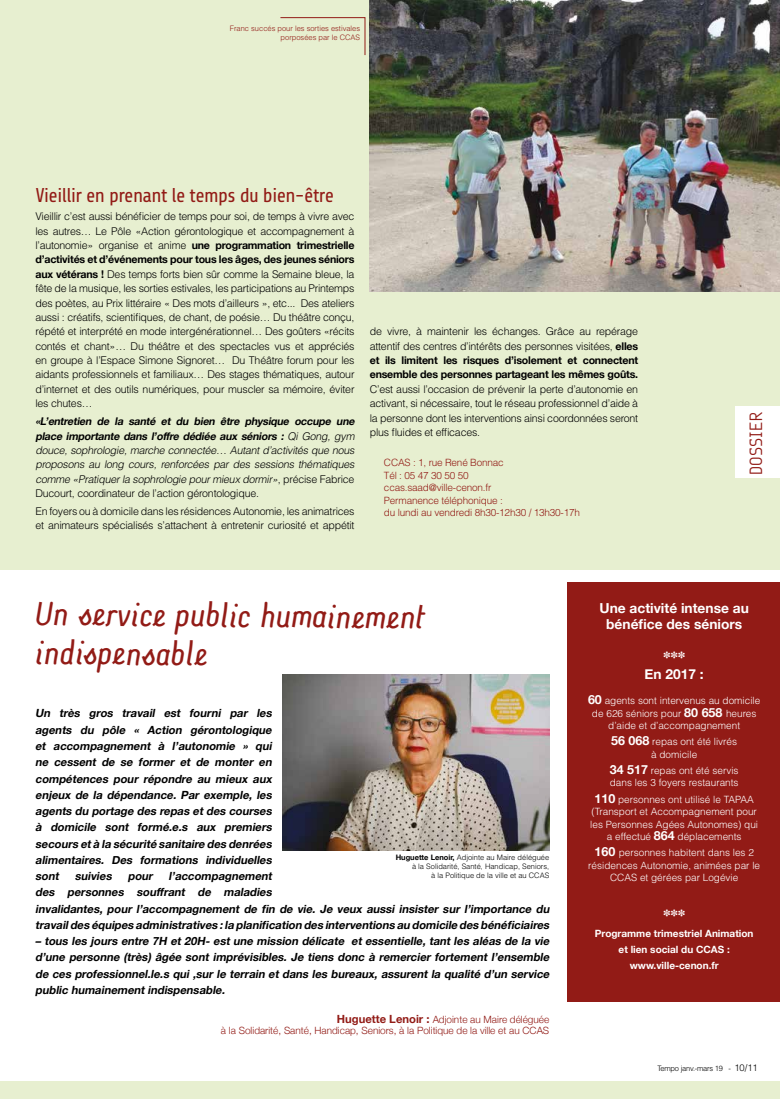
<style>
.page{position:relative;width:780px;height:1099px;background:#fff}
.page>*{position:absolute;margin:0;border:0;box-sizing:border-box;transform-origin:0 0}
.t1{font:28.75px/37.8px "Kursiv inbetween";letter-spacing:-.035em;color:#921b16}
.t2{font:20px "Share";letter-spacing:-.03em;color:#921b16}
.t3{font:19.25px "Rotor";color:#921b16}
.t4{font:18.75px "Mrs Eaves Petite Caps";color:#fff}
.t5{font:700 13.75px/16.5px "Helvetica Neue";color:#fff;text-align:center}
.t6{font:italic 700 11.25px/16.2px "Helvetica Neue";color:#000}
.t7{font:300 10.62px/14.4px "Helvetica";letter-spacing:-.02em;color:#000}
.t8{font:italic 300 10.62px/14.4px "Helvetica";color:#000}
.t9{font:700 10.62px/14.4px "Helvetica Neue";letter-spacing:-.02em;color:#000}
.t10{font:italic 700 10.62px/14.4px "Helvetica Neue";color:#000}
.t11{font:300 10px/12.5px "Helvetica";color:#fff;text-align:center}
.t12{font:300 10px/12.5px "Helvetica";letter-spacing:-.02em;color:#921b16}
.t13{font:300 10px/11.2px "Helvetica Neue";color:#921b16;text-align:right}
.t14{font:700 10px/16px "Helvetica Neue";color:#fff;text-align:center}
.t15{font:300 7.5px/9px "Helvetica";color:#000;text-align:right}
.t16{font:300 7.5px/9px "Helvetica";color:#921b16;text-align:right}
.t17{font:300 7.5px "Helvetica";letter-spacing:-.03em;color:#000}
.s1{font-family:"Helvetica";font-weight:300}
.s2{font-family:"Helvetica Neue";font-weight:700}
.s3{font-style:normal}
.s4{font-weight:700;font-size:11.25px}
.s5{font-family:"Helvetica Neue";font-weight:700;font-size:12.5px}
.s6{font-size:9.38px}
</style>
<div class="page">
<div style="left:0;top:0;width:780px;height:1098px;background:#e7efd0"></div>
<div style="left:0;top:570px;width:780px;height:511px;background:#fff"></div>
<div style="left:567px;top:582px;width:213px;height:419px;background:#921b16"></div>
<img style="left:370px;top:0;width:410px;height:291px">
<svg style="left:280px;top:17px;width:85px;height:38px"></svg>
<div style="left:735px;top:406px;width:45px;height:71px;background:#fff"></div>
<img style="left:282px;top:674px;width:267px;height:176px">
<p class="t16" style="left:230px;top:24px;width:132px">Franc succés pour les sorties estivales porposées par le CCAS</p>
<h2 class="t2" style="left:35px;top:184px;width:300px">Vieillir en prenant le temps du bien-être</h2>
<p class="t7" style="left:35px;top:209px;width:320px">Vieillir c’est aussi bénéficier de temps pour soi, de temps à vivre avec les autres… Le Pôle «Action gérontologique et accompagnement à</p>
<p class="t9" style="left:35px;top:238px;width:320px"><span class="s1">l’autonomie» organise et anime</span> une programmation trimestrielle d’activités et d’événements pour tous les âges, des jeunes séniors</p>
<p class="t7" style="left:35px;top:266px;width:320px;text-align:justify"><span class="s2">aux vétérans !</span> Des temps forts bien sûr comme la Semaine bleue, la fête de la musique, les sorties estivales, les participations au Printemps des poètes, au Prix littéraire « Des mots d’ailleurs », etc... Des ateliers aussi : créatifs, scientifiques, de chant, de poésie… Du théâtre conçu, répété et interprété en mode intergénérationnel… Des goûters «récits contés et chant»… Du théâtre et des spectacles vus et appréciés en groupe à l’Espace Simone Signoret… Du Théâtre forum pour les aidants professionnels et familiaux… Des stages thématiques, autour d’internet et des outils numériques, pour muscler sa mémoire, éviter les chutes…</p>
<p class="t10" style="left:35px;top:414px;width:323px">«L’entretien de la santé et du bien être physique occupe une place importante dans l’offre dédiée aux séniors : <span class="s1">Qi Gong, gym</span></p>
<p class="t8" style="left:35px;top:442px;width:323px">douce, sophrologie, marche connectée… Autant d’activités que nous proposons au long cours, renforcées par des sessions thématiques comme «Pratiquerla sophrologie pourmieux dormir»<span class="s3">, p r é c i s e F a b r i c e Ducourt, coordinateur de l’action gérontologique.</span></p>
<p class="t7" style="left:35px;top:503px;width:320px">En foyers ou à domicile dans les résidences Autonomie, les animatrices et animateurs spécialisés s’attachent à entretenir curiosité et appétit</p>
<p class="t7" style="left:370px;top:324px;width:270px">de vivre, à maintenir les échanges. Grâce au repérage attentif des centres d’intérêts des personnes visitées, <span class="s2">elles</span></p>
<p class="t9" style="left:370px;top:353px;width:270px">et ils limitent les risques d’isolement et connectent ensemble des personnes partageant les mêmes goûts.</p>
<p class="t7" style="left:370px;top:381px;width:270px;text-align:justify">C’est aussi l’occasion de prévenir la perte d’autonomie en activant, si nécessaire, tout le réseau professionnel d’aide à la personne dont les interventions ainsi coordonnées seront plus fluides et efficaces.</p>
<p class="t12" style="left:384px;top:456px;width:197px">CCAS : 1, rue René Bonnac<br>Tél : 05 47 30 50 50<br>ccas.saad@ville-cenon.fr<br>Permanence téléphonique :<br>du lundi au vendredi 8h30-12h30 / 13h30-17h</p>
<h3 class="t3" style="left:745px;top:474px;width:64px;rotate:-90deg">dossier</h3>
<h1 class="t1" style="left:35px;top:597px;width:393px">Un service public humainement indispensable</h1>
<p class="t6" style="left:35px;top:705px;width:518px">Un très gros travail est fourni par les<br>agents du pôle « Action gérontologique<br>et accompagnement à l’autonomie » qui<br>ne cessent de se former et de monter en<br>compétences pour répondre au mieux aux<br>enjeux de la dépendance. Par exemple, les<br>agents du portage des repas et des courses<br>à domicile sont formé.e.s aux premiers<br>secours età la sécurité sanitaire des denrées<br>alimentaires. Des formations individuelles<br>sont suivies pour l’accompagnement<br>des personnes souffrant de maladies<br>invalidantes, pour l’accompagnement de fin de vie. Je veux aussi insister sur l’importance du travaildes équipes administratives :la planification des interventions au domicile des bénéficiaires</p>
<p class="t6" style="left:35px;top:932px;width:518px;text-align:justify">– tous les jours entre 7H et 20H- est une mission délicate et essentielle, tant les aléas de la vie d’une personne (très) âgée sont imprévisibles. Je tiens donc à remercier fortement l’ensemble de ces professionnel.le.s qui ,sur le terrain et dans les bureaux, assurent la qualité d’un service public humainement indispensable.</p>
<p class="t13" style="left:221px;top:1013px;width:330px"><span class="s4">Huguette Lenoir :</span> Adjointe au Maire déléguée<br>à la Solidarité, Santé, Handicap, Seniors, à la Politique de la ville et au CCAS</p>
<p class="t15" style="left:395px;top:852px;width:155px"><span class="s2">Huguette Lenoir,</span> Adjointe au Maire déléguée à la Solidarité, Santé, Handicap, Seniors,<br>à la Politique de la ville et au CCAS</p>
<p class="t5" style="left:599px;top:599px;width:151px">Une activité intense au bénéfice des séniors</p>
<h3 class="t4" style="left:663px;top:647px;width:24px">***</h3>
<p class="t5" style="left:644px;top:666px;width:61px">En 2017 :</p>
<p class="t11" style="left:588px;top:694px;width:174px"><span class="s5">60</span> agents sont intervenus au domicile de 626 séniors pour <span class="s5">80 658</span> heures d’aide et d’accompagnement</p>
<p class="t11" style="left:611px;top:735px;width:127px"><span class="s5">56 068</span> repas ont été livrés à domicile</p>
<p class="t11" style="left:609px;top:763px;width:130px;text-align:left"><span class="s5">34 517</span> repas ont été servis dans les 3 foyers restaurants</p>
<p class="t11" style="left:590px;top:792px;width:169px"><span class="s5">110</span> personnes ont utilisé le TAPAA (Transport et Accompagnement pour les Personnes Agées Autonomes) qui a effectué <span class="s5">864</span> déplacements</p>
<p class="t11" style="left:588px;top:846px;width:173px"><span class="s5">160</span> personnes habitent dans les 2 résidences Autonomie, animées par le<br>CCAS et gérées par Logévie</p>
<h3 class="t4" style="left:663px;top:905px;width:24px">***</h3>
<p class="t14" style="left:595px;top:925px;width:160px">Programme trimestriel Animation et lien social du CCAS : www.ville-cenon.fr</p>
<p class="t17" style="left:657px;top:1063px;width:102px">Tempo janv.-mars 19 - <span class="s6">10/11</span></p>
</div>
